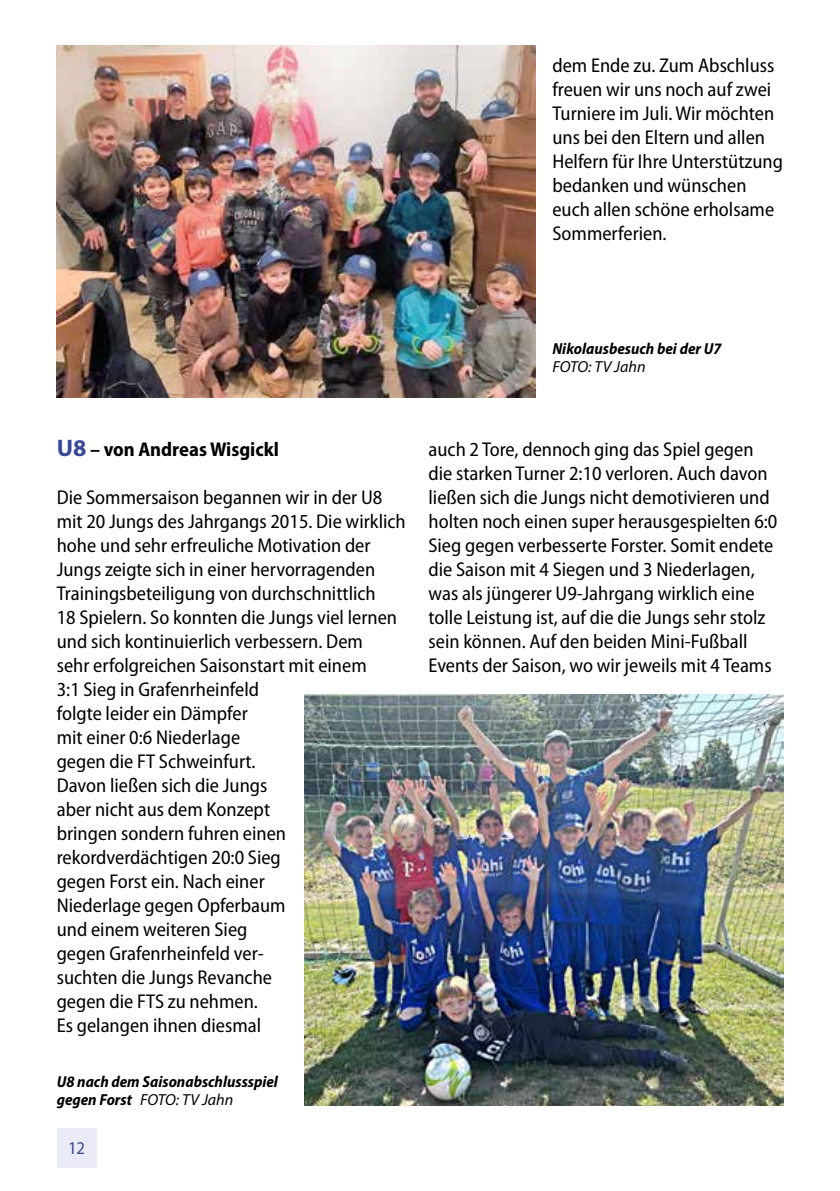
<style>
.page{position:relative;width:840px;height:1191px;background:#fff}
.page>*{position:absolute;margin:0;border:0;box-sizing:border-box;transform-origin:0 0}
.t1{font:semi-condensed 20px/24px "Myriad Pro";color:#000}
.t2{font:700 semi-condensed 20px "Myriad Pro";color:#000}
.t3{font:semi-condensed 18px "Myriad Pro";color:#384898}
.t4{font:italic 700 semi-condensed 16px/18px "Myriad Pro";color:#000}
.t5{font:italic 16px "Myriad Pro";color:#000}
.s1{font-stretch:normal;font-size:24px;color:#384898}
.s2{font-weight:400;font-stretch:normal}
</style>
<div class="page">
<div style="left:57px;top:1128px;width:39px;height:40px;background:#ebebf7"></div>
<img style="left:57px;top:45px;width:478px;height:353px">
<img style="left:304px;top:694px;width:478px;height:412px">
<p class="t1" style="left:552px;top:54px;width:232px">dem Ende zu. Zum Abschluss freuen wir uns noch auf zwei<br>Turniere im Juli. Wir möchten uns bei den Eltern und allen<br>Helfern für Ihre Unterstützung bedanken und wünschen euch allen schöne erholsame<br>Sommerferien.</p>
<p class="t4" style="left:552px;top:340px;width:170px">Nikolausbesuch bei der U7</p>
<p class="t5" style="left:552px;top:358px;width:95px">FOTO: TV Jahn</p>
<p class="t2" style="left:57px;top:438px;width:224px"><span class="s1">U8</span> – von Andreas Wisgickl</p>
<p class="t1" style="left:57px;top:486px;width:350px">Die Sommersaison begannen wir in der U8 mit 20 Jungs des Jahrgangs 2015. Die wirklich hohe und sehr erfreuliche Motivation der<br>Jungs zeigte sich in einer hervorragenden<br>Trainingsbeteiligung von durchschnittlich<br>18 Spielern. So konnten die Jungs viel lernen und sich kontinuierlich verbessern. Dem<br>sehr erfolgreichen Saisonstart mit einem<br>3:1 Sieg in Grafenrheinfeld<br>folgte leider ein Dämpfer<br>mit einer 0:6 Niederlage<br>gegen die FT Schweinfurt.<br>Davon ließen sich die Jungs<br>aber nicht aus dem Konzept<br>bringen sondern fuhren einen rekordverdächtigen 20:0 Sieg<br>gegen Forst ein. Nach einer<br>Niederlage gegen Opferbaum<br>und einem weiteren Sieg<br>gegen Grafenrheinfeld ver-<br>suchten die Jungs Revanche<br>gegen die FTS zu nehmen.<br>Es gelangen ihnen diesmal</p>
<p class="t4" style="left:57px;top:1073px;width:222px">U8 nach dem Saisonabschlussspiel gegen Forst <span class="s2">FOTO: TV Jahn</span></p>
<p class="t3" style="left:68px;top:1138px;width:19px">12</p>
<p class="t1" style="left:428px;top:438px;width:350px">auch 2 Tore, dennoch ging das Spiel gegen die starken Turner 2:10 verloren. Auch davon ließen sich die Jungs nicht demotivieren und holten noch einen super herausgespielten 6:0<br>Sieg gegen verbesserte Forster. Somit endete die Saison mit 4 Siegen und 3 Niederlagen, was als jüngerer U9-Jahrgang wirklich eine tolle Leistung ist, auf die die Jungs sehr stolz sein können. Auf den beiden Mini-Fußball Events der Saison, wo wir jeweils mit 4 Teams</p>
</div>
